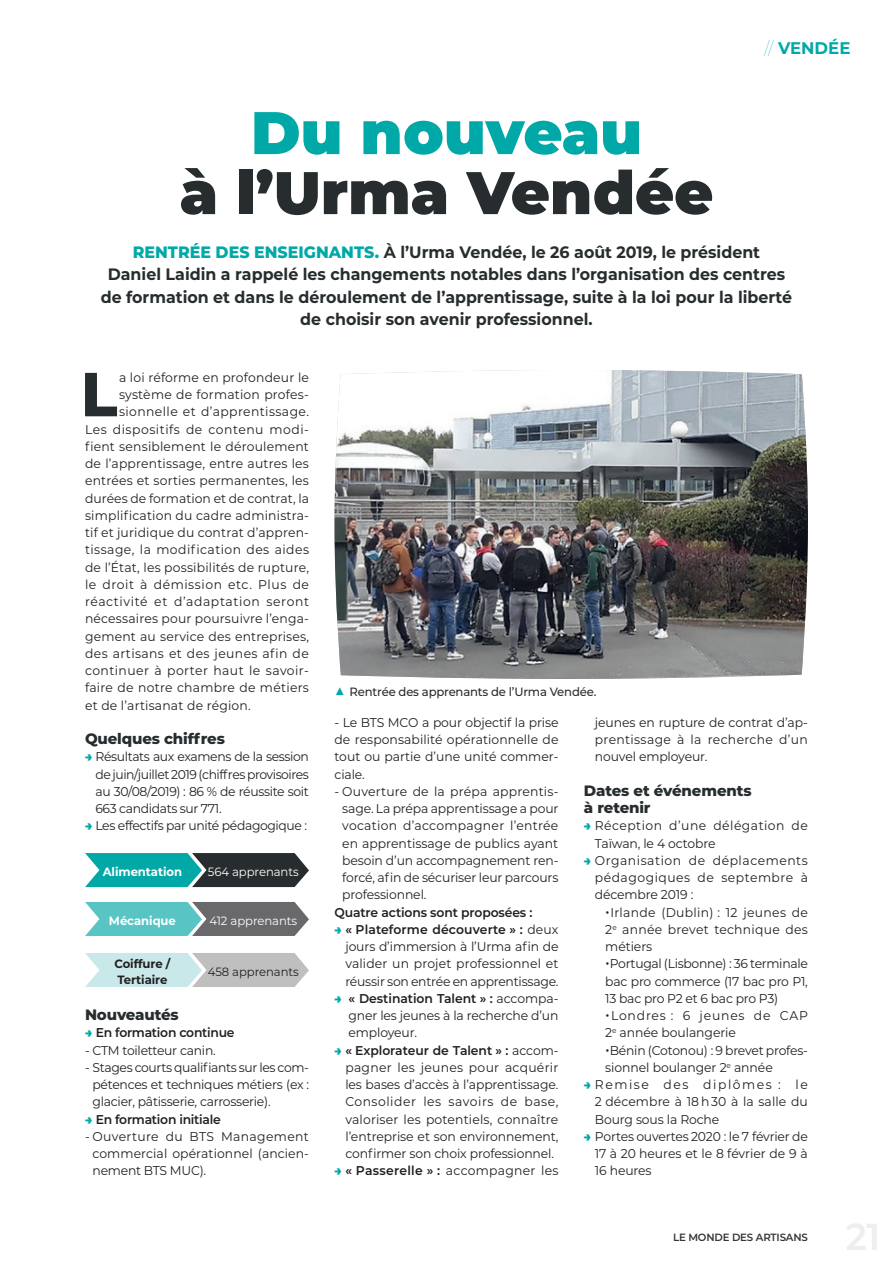
<style>
.page{position:relative;width:893px;height:1263px;background:#fff}
.page>*{position:absolute;margin:0;border:0;box-sizing:border-box;transform-origin:0 0}
.t1{font:800 62.1px "Montserrat";color:#272c2e}
.t2{font:900 60px "Montserrat";color:#272c2e}
.t3{font:900 60px "Montserrat";color:#00a9a7}
.t4{font:700 16.8px "Montserrat";color:#00a9a7}
.t5{font:700 16.5px/22.5px "Montserrat";color:#272c2e;text-align:center;scale:.96 1}
.t6{font:800 15px/17.2px "Montserrat";letter-spacing:-.01em;color:#272c2e}
.t7{font:12.75px/17.2px "Montserrat";letter-spacing:.005em;color:#231f20;text-align:justify}
.t8{font:12.75px/17.2px "Montserrat";letter-spacing:.035em;color:#231f20}
.t9{font:600 12.75px "Montserrat";letter-spacing:-.02em;color:#231f20}
.t10{font:12.75px "Montserrat";letter-spacing:.045em;color:#231f20}
.t11{font:12.75px/17.2px "Montserrat";letter-spacing:-.015em;color:#231f20}
.t12{font:12.75px "Montserrat";letter-spacing:-.03em;color:#231f20}
.t13{font:12.75px "Montserrat";letter-spacing:.05em;color:#231f20}
.t14{font:12.75px "Montserrat";letter-spacing:.03em;color:#231f20}
.t15{font:12.75px "Montserrat";letter-spacing:-.02em;color:#231f20}
.t16{font:500 12px "Montserrat";letter-spacing:-.015em;color:#272c2e}
.t17{font:12px "Montserrat";letter-spacing:-.005em;color:#fff}
.t18{font:700 12px "Montserrat";letter-spacing:-.005em;color:#fff}
.t19{font:700 12px/16.5px "Montserrat";letter-spacing:-.005em;color:#231f20}
.t20{font:12px "Montserrat";letter-spacing:-.005em;color:#231f20}
.t21{font:600 10.5px "Montserrat";letter-spacing:-.015em;color:#363536}
.s1{font-weight:100}
.s2{font-weight:800;color:#00a9a7}
.s3{font-weight:900;color:#00a9a7}
.s4{font-weight:900;font-size:18px;color:#00a9a7}
.s5{font-size:16.5px}
.s6{font-weight:600}
</style>
<div class="page">
<svg style="left:85px;top:853px;width:224px;height:34px;background:#277777"></svg>
<svg style="left:85px;top:902px;width:224px;height:34px;background:#6e9fa0"></svg>
<svg style="left:85px;top:953px;width:224px;height:34px;background:#c9d7d8"></svg>
<img style="left:334px;top:370px;width:474px;height:309px">
<h3 class="t4" style="left:764px;top:36px;width:88px"><span class="s1">//</span> VENDÉE</h3>
<h2 class="t3" style="left:251px;top:88px;width:392px">Du nouveau</h2>
<h2 class="t2" style="left:180px;top:148px;width:535px">à l’Urma Vendée</h2>
<p class="t5" style="left:101px;top:240px;width:722px"><span class="s2">RENTRÉE DES ENSEIGNANTS.</span> À l’Urma Vendée, le 26 août 2019, le président<br>Daniel Laidin a rappelé les changements notables dans l’organisation des centres de formation et dans le déroulement de l’apprentissage, suite à la loi pour la liberté de choisir son avenir professionnel.</p>
<h1 class="t1" style="left:81px;top:349px;width:38px">L</h1>
<p class="t7" style="left:119px;top:368px;width:191px">a loi réforme en profondeur le</p>
<p class="t7" style="left:119px;top:385px;width:191px">système de formation profes-</p>
<p class="t8" style="left:119px;top:403px;width:192px">sionnelle et d’apprentissage.</p>
<p class="t10" style="left:85px;top:420px;width:225px">Les dispositifs de contenu modi-</p>
<p class="t7" style="left:85px;top:437px;width:225px">fient sensiblement le déroulement</p>
<p class="t7" style="left:85px;top:454px;width:225px">de l’apprentissage, entre autres les</p>
<p class="t7" style="left:85px;top:472px;width:225px">entrées et sorties permanentes, les</p>
<p class="t7" style="left:85px;top:489px;width:225px">durées de formation et de contrat, la</p>
<p class="t7" style="left:85px;top:506px;width:225px">simplification du cadre administra-</p>
<p class="t7" style="left:85px;top:523px;width:225px">tif et juridique du contrat d’appren-</p>
<p class="t8" style="left:85px;top:541px;width:226px">tissage, la modification des aides</p>
<p class="t7" style="left:85px;top:558px;width:225px">de l’État, les possibilités de rupture,</p>
<p class="t10" style="left:85px;top:575px;width:226px">le droit à démission etc. Plus de</p>
<p class="t13" style="left:85px;top:593px;width:225px">réactivité et d’adaptation seront</p>
<p class="t7" style="left:85px;top:610px;width:225px">nécessaires pour poursuivre l’enga-</p>
<p class="t7" style="left:85px;top:627px;width:225px">gement au service des entreprises,</p>
<p class="t14" style="left:85px;top:644px;width:225px">des artisans et des jeunes afin de</p>
<p class="t8" style="left:85px;top:661px;width:225px">continuer à porter haut le savoir-</p>
<p class="t7" style="left:85px;top:679px;width:225px">faire de notre chambre de métiers</p>
<p class="t7" style="left:85px;top:696px;width:167px">et de l’artisanat de région.</p>
<p class="t6" style="left:85px;top:729px;width:141px">Quelques chiffres</p>
<p class="t7" style="left:95px;top:748px;width:215px;text-indent:-10px"><span class="s3">→</span> Résultats aux examens de la session de juin/juillet 2019 (chiffres provisoires au 30/08/2019) : 86 % de réussite soit 663 candidats sur 771.</p>
<p class="t12" style="left:85px;top:817px;width:224px"><span class="s3">→</span> Les effectifs par unité pédagogique :</p>
<p class="t18" style="left:103px;top:863px;width:81px">Alimentation</p>
<p class="t18" style="left:109px;top:912px;width:68px">Mécanique</p>
<p class="t19" style="left:114px;top:954px;width:58px">Coiffure /<br>Tertiaire</p>
<p class="t17" style="left:208px;top:863px;width:92px">564 apprenants</p>
<p class="t17" style="left:209px;top:912px;width:89px">412 apprenants</p>
<p class="t20" style="left:208px;top:963px;width:93px">458 apprenants</p>
<p class="t6" style="left:85px;top:1005px;width:95px">Nouveautés</p>
<p class="t9" style="left:85px;top:1024px;width:151px"><span class="s3">→</span> En formation continue</p>
<p class="t15" style="left:85px;top:1041px;width:132px">- CTM toiletteur canin.</p>
<p class="t7" style="left:93px;top:1058px;width:218px;text-indent:-7px">- Stages courts qualifiants sur les com&shy;pétences et techniques métiers (ex : glacier, pâtisserie, carrosserie).</p>
<p class="t9" style="left:85px;top:1110px;width:137px"><span class="s3">→</span> En formation initiale</p>
<p class="t7" style="left:93px;top:1127px;width:218px;text-indent:-7px">- Ouverture du BTS Management commercial opérationnel (ancien&shy;nement BTS MUC).</p>
<p class="t16" style="left:334px;top:684px;width:263px"><span class="s4">▲</span> Rentrée des apprenants de l’Urma Vendée.</p>
<p class="t7" style="left:595px;top:713px;width:215px">jeunes en rupture de contrat d’ap&shy;prentissage à la recherche d’un nouvel employeur.</p>
<p class="t6" style="left:584px;top:781px;width:169px">Dates et événements à retenir</p>
<p class="t8" style="left:595px;top:817px;width:215px;text-indent:-11px"><span class="s3">→</span> Réception d’une délégation de<br>Taïwan, le 4 octobre</p>
<p class="t7" style="left:595px;top:851px;width:215px;text-indent:-11px"><span class="s3">→</span> Organisation de déplacements pédagogiques de septembre à décembre 2019 :</p>
<p class="t7" style="left:605px;top:903px;width:204px"><span class="s5">•</span>Irlande (Dublin) : 12 jeunes de 2<sup>e</sup> année brevet technique des métiers</p>
<p class="t7" style="left:605px;top:955px;width:204px"><span class="s5">•</span>Portugal (Lisbonne) : 36 terminale bac pro commerce (17 bac pro P1, 13 bac pro P2 et 6 bac pro P3)</p>
<p class="t7" style="left:605px;top:1006px;width:204px"><span class="s5">•</span>Londres : 6 jeunes de CAP<br>2<sup>e</sup> année boulangerie</p>
<p class="t11" style="left:605px;top:1041px;width:204px"><span class="s5">•</span>Bénin (Cotonou) : 9 brevet profes&shy;sionnel boulanger 2<sup>e</sup> année</p>
<p class="t7" style="left:595px;top:1075px;width:215px;text-indent:-11px"><span class="s3">→</span> Remise des diplômes : le 2 décembre à 18 h 30 à la salle du Bourg sous la Roche</p>
<p class="t7" style="left:595px;top:1127px;width:215px;text-indent:-11px"><span class="s3">→</span> Portes ouvertes 2020 : le 7 février de 17 à 20 heures et le 8 février de 9 à 16 heures</p>
<p class="t7" style="left:334px;top:713px;width:225px">- Le BTS MCO a pour objectif la prise de responsabilité opérationnelle de tout ou partie d’une unité commer&shy;ciale.</p>
<p class="t7" style="left:342px;top:782px;width:218px;text-indent:-8px">- Ouverture de la prépa apprentis&shy;sage. La prépa apprentissage a pour vocation d’accompagner l’entrée en apprentissage de publics ayant besoin d’un accompagnement ren&shy;forcé, afin de sécuriser leur parcours professionnel.</p>
<p class="t9" style="left:334px;top:903px;width:199px">Quatre actions sont proposées :</p>
<p class="t7" style="left:345px;top:920px;width:215px;text-indent:-11px"><span class="s3">→</span> <span class="s6">« Plateforme découverte » :</span> deux jours d’immersion à l’Urma afin de valider un projet professionnel et réussir son entrée en apprentissage.</p>
<p class="t7" style="left:348px;top:989px;width:211px;text-indent:-14px"><span class="s3">→</span> <span class="s6">« Destination Talent » :</span> accompa&shy;gner les jeunes à la recherche d’un employeur.</p>
<p class="t7" style="left:345px;top:1041px;width:215px;text-indent:-11px"><span class="s3">→</span> <span class="s6">« Explorateur de Talent » :</span> accom&shy;pagner les jeunes pour acquérir les bases d’accès à l’apprentissage.<br>Consolider les savoirs de base, valoriser les potentiels, connaître l’entreprise et son environnement, confirmer son choix professionnel.</p>
<p class="t7" style="left:334px;top:1162px;width:225px"><span class="s3">→</span> <span class="s6">« Passerelle » :</span> accompagner les</p>
<p class="t21" style="left:673px;top:1229px;width:136px">LE MONDE DES ARTISANS</p>
</div>
